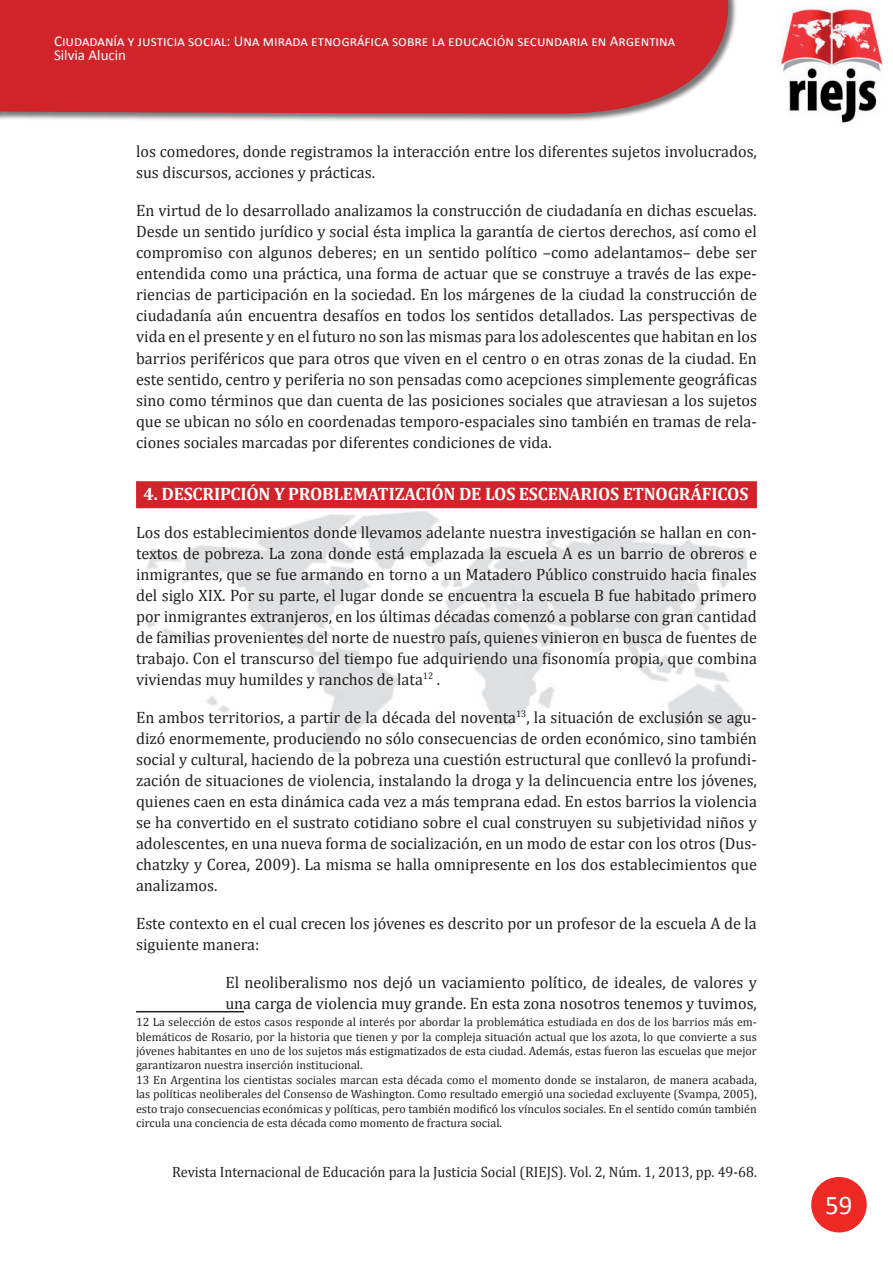
<style>
.page{position:relative;width:893px;height:1263px;background:#fff}
.page>*{position:absolute;margin:0;border:0;box-sizing:border-box;transform-origin:0 0}
.t1{font:27px "Calibri";color:#fff}
.t2{font:700 18px "Cambria";letter-spacing:-.01em;color:#fff}
.t3{font:16.5px/21px "Cambria";color:#231f20}
.t4{font:15px/13.5px "Calibri";color:#fff}
.t5{font:15px "Cambria";color:#231f20;scale:.95 1}
.t6{font:12px/14.4px "Cambria";color:#231f20}
</style>
<div class="page">
<img style="left:146px;top:512px;width:600px;height:239px">
<img style="left:780px;top:7px;width:102px;height:116px">
<div style="left:811px;top:1177px;width:56px;height:55px;background:#ee2823;border-radius:50%"></div>
<div style="left:0;top:0;width:737px;height:122px;background:#231f20;opacity:.6"></div>
<div style="left:0;top:0;width:737px;height:114px;background:#d1232a"></div>
<div style="left:136px;top:481px;width:621px;height:27px;background:#d1232a"></div>
<hr style="left:136px;top:1011px;width:108px;height:1px;background:#231f20">
<p class="t4" style="left:54px;top:35px;width:623px">Ciudadanía y justicia social: Una mirada etnográfica sobre la educación secundaria en Argentina<br>Silvia Alucin</p>
<p class="t3" style="left:136px;top:141px;width:622px">los comedores, donde registramos la interacción entre los diferentes sujetos involucrados, sus discursos, acciones y prácticas.</p>
<p class="t3" style="left:136px;top:200px;width:622px;text-align:justify">En virtud de lo desarrollado analizamos la construcción de ciudadanía en dichas escuelas.<br>Desde un sentido jurídico y social ésta implica la garantía de ciertos derechos, así como el compromiso con algunos deberes; en un sentido político –como adelantamos– debe ser entendida como una práctica, una forma de actuar que se construye a través de las expe&shy;riencias de participación en la sociedad. En los márgenes de la ciudad la construcción de ciudadanía aún encuentra desafíos en todos los sentidos detallados. Las perspectivas de vida en el presente y en el futuro no son las mismas para los adolescentes que habitan en los barrios periféricos que para otros que viven en el centro o en otras zonas de la ciudad. En este sentido, centro y periferia no son pensadas como acepciones simplemente geográficas sino como términos que dan cuenta de las posiciones sociales que atraviesan a los sujetos que se ubican no sólo en coordenadas temporo-espaciales sino también en tramas de rela&shy;ciones sociales marcadas por diferentes condiciones de vida.</p>
<p class="t2" style="left:144px;top:481px;width:29px">4. DESCRIPCIÓN</p>
<p class="t2" style="left:274px;top:481px;width:26px">YPRO</p>
<p class="t2" style="left:322px;top:481px;width:23px">BLEMATI</p>
<p class="t2" style="left:395px;top:481px;width:21px">ZACIÓN</p>
<p class="t2" style="left:459px;top:481px;width:37px">DE LOS</p>
<p class="t2" style="left:519px;top:481px;width:11px">ESCENARIOS</p>
<p class="t2" style="left:623px;top:481px;width:12px">ETNO</p>
<p class="t2" style="left:668px;top:481px;width:45px">GRÁFICOS</p>
<p class="t3" style="left:136px;top:521px;width:622px;text-align:justify">Los dos establecimientos donde llevamos adelante nuestra investigación se hallan en con&shy;textos de pobreza. La zona donde está emplazada la escuela A es un barrio de obreros e inmigrantes, que se fue armando en torno a un Matadero Público construido hacia finales del siglo XIX. Por su parte, el lugar donde se encuentra la escuela B fue habitado primero por inmigrantes extranjeros, en los últimas décadas comenzó a poblarse con gran cantidad de familias provenientes del norte de nuestro país, quienes vinieron en busca de fuentes de trabajo. Con el transcurso del tiempo fue adquiriendo una fisonomía propia, que combina viviendas muy humildes y ranchos de lata<sup>12</sup> .</p>
<p class="t3" style="left:136px;top:707px;width:622px;text-align:justify">En ambos territorios, a partir de la década del noventa<sup>13</sup>, la situación de exclusión se agu&shy;dizó enormemente, produciendo no sólo consecuencias de orden económico, sino también social y cultural, haciendo de la pobreza una cuestión estructural que conllevó la profundi&shy;zación de situaciones de violencia, instalando la droga y la delincuencia entre los jóvenes, quienes caen en esta dinámica cada vez a más temprana edad. En estos barrios la violencia se ha convertido en el sustrato cotidiano sobre el cual construyen su subjetividad niños y adolescentes, en una nueva forma de socialización, en un modo de estar con los otros (Dus&shy;chatzky y Corea, 2009). La misma se halla omnipresente en los dos establecimientos que analizamos.</p>
<p class="t3" style="left:136px;top:913px;width:622px">Este contexto en el cual crecen los jóvenes es descrito por un profesor de la escuela A de la siguiente manera:</p>
<p class="t3" style="left:225px;top:972px;width:533px">El neoliberalismo nos dejó un vaciamiento político, de ideales, de valores y una carga de violencia muy grande. En esta zona nosotros tenemos y tuvimos,</p>
<p class="t6" style="left:136px;top:1015px;width:622px">12 La selección de estos casos responde al interés por abordar la problemática estudiada en dos de los barrios más em&shy;blemáticos de Rosario, por la historia que tienen y por la compleja situación actual que los azota, lo que convierte a sus jóvenes habitantes en uno de los sujetos más estigmatizados de esta ciudad. Además, estas fueron las escuelas que mejor garantizaron nuestra inserción institucional.<br>13 En Argentina los cientistas sociales marcan esta década como el momento donde se instalaron, de manera acabada, las políticas neoliberales del Consenso de Washington. Como resultado emergió una sociedad excluyente (Svampa, 2005), esto trajo consecuencias económicas y políticas, pero también modificó los vínculos sociales. En el sentido común también circula una conciencia de esta década como momento de fractura social.</p>
<p class="t5" style="left:172px;top:1163px;width:617px">Revista Internacional de Educación para la Justicia Social (RIEJS). Vol. 2, Núm. 1, 2013, pp. 49-68.</p>
<h1 class="t1" style="left:825px;top:1188px;width:29px">59</h1>
</div>
